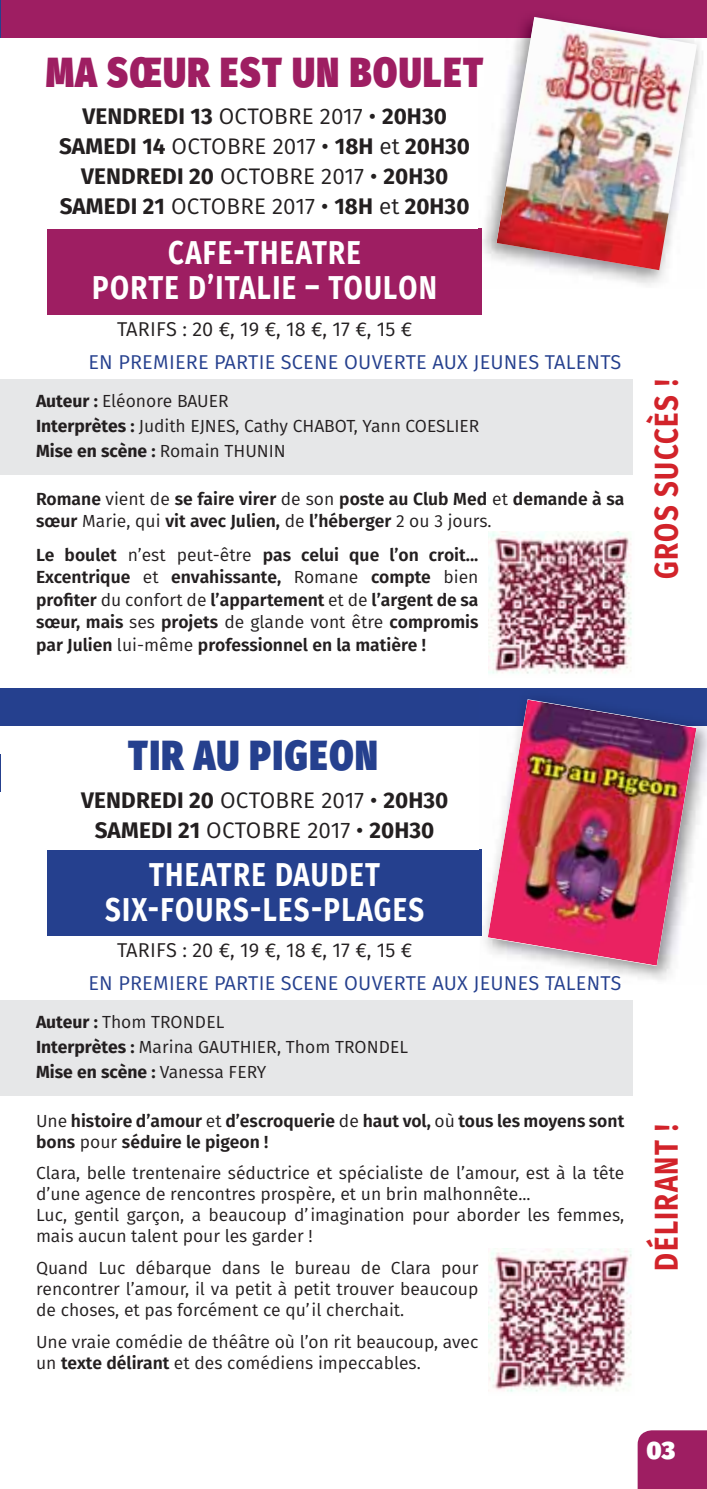
<style>
.page{position:relative;width:707px;height:1489px;background:#fff}
.page>*{position:absolute;margin:0;border:0;box-sizing:border-box;transform-origin:0 0}
.t1{font:900 42px "Fira Sans";letter-spacing:.05em;color:#9e1e62;scale:.83 1}
.t2{font:900 42px "Fira Sans";letter-spacing:.05em;color:#25408e;scale:.83 1}
.t3{font:700 33px/35px "Fira Sans";letter-spacing:.05em;color:#fff;text-align:center;scale:.83 1}
.t4{font:700 33px "Fira Sans";letter-spacing:.05em;color:#d2232a;scale:.83 1}
.t5{font:900 25px "Fira Sans";color:#fff}
.t6{font:700 22.5px/30px "Fira Sans";letter-spacing:.005em;color:#231f20;text-align:center}
.t7{font:20px "Fira Sans";letter-spacing:.01em;color:#25408e}
.t8{font:20px "Fira Sans";color:#231f20}
.t9{font:17.5px/21px "Fira Sans";color:#231f20}
.t10{font:600 17.5px/22.5px "Fira Sans";color:#231f20}
.s1{font-weight:400}
.s2{font-weight:700}
.s3{color:#25408f}
.s4{font-weight:600}
</style>
<div class="page">
<div style="left:1px;top:0;width:706px;height:38px;background:#9e1e62"></div>
<hr style="left:0;top:0;width:1px;height:38px;background:#25408e">
<div style="left:1px;top:688px;width:706px;height:37px;background:#25408e"></div>
<div style="left:638px;top:1430px;width:69px;height:58px;background:#9e1e62"></div>
<div style="left:47px;top:849px;width:435px;height:86px;background:#25408e"></div>
<div style="left:1px;top:1000px;width:632px;height:95px;background:#e6e7e8"></div>
<div style="left:47px;top:228px;width:435px;height:86px;background:#9e1e62"></div>
<div style="left:1px;top:379px;width:632px;height:95px;background:#e6e7e8"></div>
<hr style="left:0;top:754px;width:1px;height:37px;background:#25408e">
<img style="left:488px;top:531px;width:144px;height:143px">
<img style="left:488px;top:1248px;width:144px;height:144px">
<img style="left:480px;top:725px;width:227px;height:255px">
<img style="left:480px;top:849px;width:2px;height:86px">
<img style="left:480px;top:975px;width:141px;height:5px">
<img style="left:488px;top:699px;width:208px;height:266px">
<img style="left:496px;top:17px;width:201px;height:253px">
<h1 class="t1" style="left:46px;top:57px;width:528px">MA SŒUR EST UN BOULET</h1>
<p class="t6" style="left:59px;top:105px;width:412px">VENDREDI 13 <span class="s1">OCTOBRE 2017</span> <span class="s1">•</span> 20H30<br>SAMEDI 14 <span class="s1">OCTOBRE 2017</span> <span class="s1">•</span> 18H <span class="s1">et</span> 20H30<br>VENDREDI 20 <span class="s1">OCTOBRE 2017</span> <span class="s1">•</span> 20H30<br>SAMEDI 21 <span class="s1">OCTOBRE 2017</span> <span class="s1">•</span> 18H <span class="s1">et</span> 20H30</p>
<h2 class="t3" style="left:92px;top:241px;width:417px">CAFE-THEATRE<br>PORTE D’ITALIE – TOULON</h2>
<p class="t8" style="left:117px;top:319px;width:297px">TARIFS : 20 €, 19 €, 18 €, 17 €, 15 €</p>
<p class="t7" style="left:88px;top:352px;width:534px">EN PREMIERE PARTIE SCENE OUVERTE AUX JEUNES TALENTS</p>
<p class="t9" style="left:36px;top:389px;width:445px;line-height:25px"><span class="s2">Auteur :</span> Eléonore BAUER<br><span class="s2">Interprètes :</span> Judith EJNES, Cathy CHABOT, Yann COESLIER<br><span class="s2">Mise en scène :</span> Romain THUNIN</p>
<p class="t10" style="left:36px;top:488px;width:590px">Romane <span class="s1">vient de</span> se faire virer <span class="s1">de son</span> poste au Club Med <span class="s1">et</span> demande à sa sœur <span class="s1">Marie, qui</span> vit avec Julien, <span class="s1">de</span> l’héberger <span class="s1">2 ou 3 jours.</span></p>
<p class="t10" style="left:36px;top:544px;width:444px;text-align:justify">Le boulet <span class="s1">n’est peut-être</span> pas celui que l’on croit...<br>Excentrique <span class="s1">et</span> envahissante, <span class="s1">Romane</span> compte <span class="s1">bien </span>profiter <span class="s1">du confort de</span> l’appartement <span class="s1">et de</span> l’argent de sa sœur, mais <span class="s1">ses</span> projets <span class="s1">de glande vont être</span> compromis par Julien <span class="s1">lui-même</span> professionnel en la matière !</p>
<h2 class="t4" style="left:655px;top:579px;width:242px;rotate:-90deg">GROS SUCCÈS !</h2>
<h1 class="t2" style="left:128px;top:740px;width:302px">TIR AU PIGEON</h1>
<p class="t6" style="left:81px;top:788px;width:369px">VENDREDI 20 <span class="s1">OCTOBRE 2017</span> <span class="s1">•</span> 20H30<br>SAMEDI 21 <span class="s1">OCTOBRE 2017</span> <span class="s1">•</span> 20H30</p>
<h2 class="t3" style="left:105px;top:862px;width:386px">THEATRE DAUDET<br>SIX-FOURS-LES-PLAGES</h2>
<p class="t8" style="left:117px;top:940px;width:297px">TARIFS : 20 €, 19 €, 18 €, 17 €, 15 €</p>
<p class="t7" style="left:88px;top:972px;width:535px">EN PREMIERE PARTIE SCENE OUVERTE AUX J<span class="s3">EUNES TALENTS</span></p>
<p class="t9" style="left:36px;top:1010px;width:374px;line-height:25px"><span class="s2">Auteur :</span> Thom TRONDEL<br><span class="s2">Interprètes :</span> Marina GAUTHIER, Thom TRONDEL<br><span class="s2">Mise en scène :</span> Vanessa FERY</p>
<p class="t10" style="left:36px;top:1110px;width:590px;line-height:21px"><span class="s1">Une</span> histoire d’amour <span class="s1">et</span> d’escroquerie <span class="s1">de</span> haut vol, <span class="s1">où</span> tous les moyens sont bons <span class="s1">pour</span> séduire le pigeon !</p>
<p class="t9" style="left:36px;top:1163px;width:590px">Clara, belle trentenaire séductrice et spécialiste de l’amour, est à la tête d’une agence de rencontres prospère, et un brin malhonnête...<br>Luc, gentil garçon, a beaucoup d’imagination pour aborder les femmes, mais aucun talent pour les garder !</p>
<p class="t9" style="left:36px;top:1258px;width:444px;text-align:justify">Quand Luc débarque dans le bureau de Clara pour rencontrer l’amour, il va petit à petit trouver beaucoup de choses, et pas forcément ce qu’il cherchait.</p>
<p class="t9" style="left:36px;top:1331px;width:444px">Une vraie comédie de théâtre où l’on rit beaucoup, avec un <span class="s4">texte délirant</span> et des comédiens impeccables.</p>
<h2 class="t4" style="left:655px;top:1270px;width:177px;rotate:-90deg">DÉLIRANT !</h2>
<h3 class="t5" style="left:646px;top:1441px;width:30px">03</h3>
</div>
